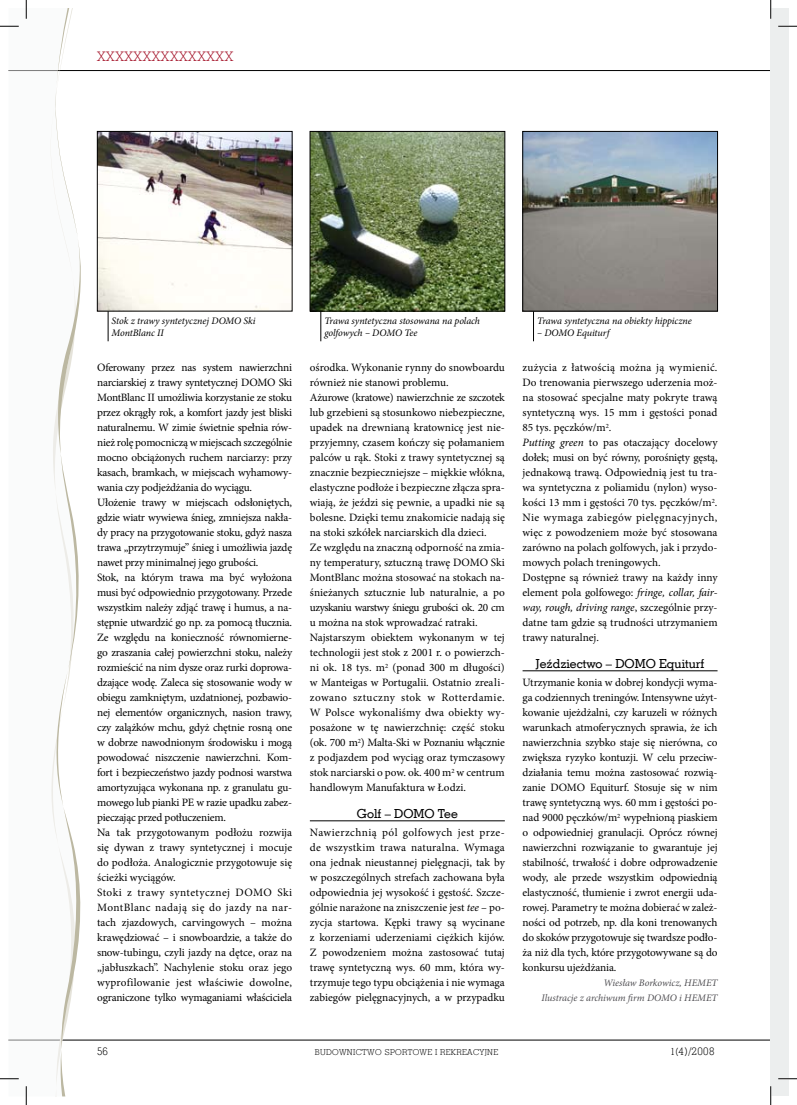
<style>
.page{position:relative;width:797px;height:1105px;background:#fff}
.page>*{position:absolute;margin:0;border:0;box-sizing:border-box;transform-origin:0 0}
.t1{font:13.12px "Geo Slab 703 Lt EU Normal";letter-spacing:.05em;color:#9f061d}
.t2{font:12.5px "Geo Slab 703 Md EU Normal";color:#000}
.t3{font:11.25px/15px "Minion Pro";letter-spacing:-.01em;color:#000}
.t4{font:10.62px "Geo Slab 703 Lt EU Normal";letter-spacing:.04em;color:#000}
.t5{font:italic 10px/12px "Minion Pro";letter-spacing:-.01em;color:#000}
.t6{font:italic 10px/15px "Minion Pro";letter-spacing:-.005em;color:#504f53;text-align:right}
.t7{font:8.12px "Geo Slab 703 Lt EU Normal";letter-spacing:.045em;color:#000}
.s1{font-style:italic}
.s2{font-size:10px}
</style>
<div class="page">
<hr style="left:9px;top:70px;width:761px;height:1px;background:#000">
<hr style="left:9px;top:1040px;width:761px;height:1px;background:#000">
<svg style="left:44px;top:9px;width:46px;height:1087px"></svg>
<hr style="left:310px;top:820px;width:195px;height:1px;background:#000">
<hr style="left:522px;top:670px;width:195px;height:1px;background:#000">
<img style="left:524px;top:133px;width:191px;height:176px">
<div style="left:522px;top:131px;width:195px;height:180px;border:1px solid #000"></div>
<hr style="left:533px;top:311px;width:1px;height:30px;background:#000">
<img style="left:312px;top:133px;width:191px;height:176px">
<div style="left:310px;top:131px;width:195px;height:180px;border:1px solid #000"></div>
<hr style="left:320px;top:311px;width:1px;height:30px;background:#000">
<img style="left:99px;top:133px;width:191px;height:176px">
<div style="left:97px;top:131px;width:195px;height:180px;border:1px solid #000"></div>
<hr style="left:108px;top:311px;width:1px;height:30px;background:#000">
<div style="left:770px;top:9px;width:18px;height:1087px;background:#eceeee"></div>
<svg style="left:0;top:25px;width:19px;height:2px"></svg>
<svg style="left:778px;top:25px;width:19px;height:2px"></svg>
<svg style="left:0;top:1078px;width:19px;height:1px"></svg>
<svg style="left:778px;top:1078px;width:19px;height:1px"></svg>
<svg style="left:25px;top:0;width:2px;height:19px"></svg>
<svg style="left:25px;top:1086px;width:2px;height:19px"></svg>
<svg style="left:770px;top:0;width:1px;height:19px"></svg>
<svg style="left:770px;top:1086px;width:1px;height:19px"></svg>
<p class="t1" style="left:97px;top:48px;width:137px">XXXXXXXXXXXXXXX</p>
<p class="t5" style="left:112px;top:315px;width:145px">Stok z trawy syntetycznej DOMO Ski<br>MontBlanc II</p>
<p class="t5" style="left:324px;top:315px;width:157px">Trawa syntetyczna stosowana na polach golfowych – DOMO Tee</p>
<p class="t5" style="left:537px;top:315px;width:156px">Trawa syntetyczna na obiekty hippiczne</p>
<p class="t5" style="left:537px;top:327px;width:74px">– DOMO Equiturf</p>
<p class="t3" style="left:97px;top:360px;width:196px">Oferowany przez nas system nawierzchni narciarskiej z trawy syntetycznej DOMO Ski MontBlanc II umożliwia korzystanie ze stoku przez okrągły rok, a komfort jazdy jest bliski naturalnemu. W zimie świetnie spełnia rów&shy;nież rolę pomocniczą w miejscach szczególnie mocno obciążonych ruchem narciarzy: przy kasach, bramkach, w miejscach wyhamowy&shy;wania czy podjeżdżania do wyciągu.<br>Ułożenie trawy w miejscach odsłoniętych, gdzie wiatr wywiewa śnieg, zmniejsza nakła&shy;dy pracy na przygotowanie stoku, gdyż nasza trawa „przytrzymuje” śnieg i umożliwia jazdę nawet przy minimalnej jego grubości.<br>Stok, na którym trawa ma być wyłożona musi być odpowiednio przygotowany. Przede wszystkim należy zdjąć trawę i humus, a na&shy;stępnie utwardzić go np. za pomocą tłucznia.<br>Ze względu na konieczność równomierne&shy;go zraszania całej powierzchni stoku, należy rozmieścić na nim dysze oraz rurki doprowa&shy;dzające wodę. Zaleca się stosowanie wody w obiegu zamkniętym, uzdatnionej, pozbawio&shy;nej elementów organicznych, nasion trawy, czy zalążków mchu, gdyż chętnie rosną one w dobrze nawodnionym środowisku i mogą powodować niszczenie nawierzchni. Kom&shy;fort i bezpieczeństwo jazdy podnosi warstwa amortyzująca wykonana np. z granulatu gu&shy;mowego lub pianki PE w razie upadku zabez&shy;pieczając przed potłuczeniem.<br>Na tak przygotowanym podłożu rozwija się dywan z trawy syntetycznej i mocuje do podłoża. Analogicznie przygotowuje się ścieżki wyciągów.<br>Stoki z trawy syntetycznej DOMO Ski MontBlanc nadają się do jazdy na nar&shy;tach zjazdowych, carvingowych – można krawędziować – i snowboardzie, a także do snow-tubingu, czyli jazdy na dętce, oraz na „jabłuszkach”. Nachylenie stoku oraz jego wyprofilowanie jest właściwie dowolne, ograniczone tylko wymaganiami właściciela</p>
<p class="t3" style="left:310px;top:360px;width:196px">ośrodka. Wykonanie rynny do snowboardu również nie stanowi problemu.<br>Ażurowe (kratowe) nawierzchnie ze szczotek lub grzebieni są stosunkowo niebezpieczne, upadek na drewnianą kratownicę jest nie&shy;przyjemny, czasem kończy się połamaniem palców u rąk. Stoki z trawy syntetycznej są znacznie bezpieczniejsze – miękkie włókna, elastyczne podłoże i bezpieczne złącza spra&shy;wiają, że jeździ się pewnie, a upadki nie są bolesne. Dzięki temu znakomicie nadają się na stoki szkółek narciarskich dla dzieci.<br>Ze względu na znaczną odporność na zmia&shy;ny temperatury, sztuczną trawę DOMO Ski MontBlanc można stosować na stokach na&shy;śnieżanych sztucznie lub naturalnie, a po uzyskaniu warstwy śniegu grubości ok. 20 cm u można na stok wprowadzać ratraki.<br>Najstarszym obiektem wykonanym w tej technologii jest stok z 2001 r. o powierzch&shy;ni ok. 18 tys. m<sup>2</sup> (ponad 300 m długości) w Manteigas w Portugalii. Ostatnio zreali&shy;zowano sztuczny stok w Rotterdamie.<br>W Polsce wykonaliśmy dwa obiekty wy&shy;posażone w tę nawierzchnię: część stoku (ok. 700 m<sup>2</sup>) Malta-Ski w Poznaniu włącznie z podjazdem pod wyciąg oraz tymczasowy stok narciarski o pow. ok. 400 m<sup>2</sup> w centrum handlowym Manufaktura w Łodzi.</p>
<p class="t2" style="left:357px;top:805px;width:103px">Golf – DOMO Tee</p>
<p class="t3" style="left:310px;top:825px;width:196px;text-align:justify">Nawierzchnią pól golfowych jest prze&shy;de wszystkim trawa naturalna. Wymaga ona jednak nieustannej pielęgnacji, tak by w poszczególnych strefach zachowana była odpowiednia jej wysokość i gęstość. Szcze&shy;gólnie narażone na zniszczenie jest <span class="s1">tee</span> – po&shy;zycja startowa. Kępki trawy są wycinane z korzeniami uderzeniami ciężkich kijów.<br>Z powodzeniem można zastosować tutaj trawę syntetyczną wys. 60 mm, która wy&shy;trzymuje tego typu obciążenia i nie wymaga zabiegów pielęgnacyjnych, a w przypadku</p>
<p class="t3" style="left:522px;top:360px;width:196px">zużycia z łatwością można ją wymienić.<br>Do trenowania pierwszego uderzenia moż&shy;na stosować specjalne maty pokryte trawą syntetyczną wys. 15 mm i gęstości ponad 85 tys. pęczków/m<sup>2</sup>.<br><span class="s1">Putting green</span> to pas otaczający docelowy dołek; musi on być równy, porośnięty gęstą, jednakową trawą. Odpowiednią jest tu tra&shy;wa syntetyczna z poliamidu (nylon) wyso&shy;kości 13 mm i gęstości 70 tys. pęczków/m<sup>2</sup>.<br>Nie wymaga zabiegów pielęgnacyjnych, więc z powodzeniem może być stosowana zarówno na polach golfowych, jak i przydo&shy;mowych polach treningowych.<br>Dostępne są również trawy na każdy inny element pola golfowego: <span class="s1">fringe, collar, fair&shy;way, rough, driving range</span>, szczególnie przy&shy;datne tam gdzie są trudności utrzymaniem trawy naturalnej.</p>
<p class="t2" style="left:536px;top:655px;width:170px">Jeździectwo – DOMO Equiturf</p>
<p class="t3" style="left:522px;top:675px;width:196px;text-align:justify">Utrzymanie konia w dobrej kondycji wyma&shy;ga codziennych treningów. Intensywne użyt&shy;kowanie ujeżdżalni, czy karuzeli w różnych warunkach atmoferycznych sprawia, że ich nawierzchnia szybko staje się nierówna, co zwiększa ryzyko kontuzji. W celu przeciw&shy;działania temu można zastosować rozwią&shy;zanie DOMO Equiturf. Stosuje się w nim trawę syntetyczną wys. 60 mm i gęstości po&shy;nad 9000 pęczków/m<sup>2</sup> wypełnioną piaskiem o odpowiedniej granulacji. Oprócz równej nawierzchni rozwiązanie to gwarantuje jej stabilność, trwałość i dobre odprowadzenie wody, ale przede wszystkim odpowiednią elastyczność, tłumienie i zwrot energii uda&shy;rowej. Parametry te można dobierać w zależ&shy;ności od potrzeb, np. dla koni trenowanych do skoków przygotowuje się twardsze podło&shy;ża niż dla tych, które przygotowywane są do konkursu ujeżdżania.</p>
<p class="t6" style="left:541px;top:976px;width:178px">Wiesław Borkowicz, HEMET<br>Ilustracje z archiwum firm DOMO i HEMET</p>
<p class="t4" style="left:97px;top:1044px;width:12px">56</p>
<p class="t7" style="left:315px;top:1047px;width:185px">BUDOWNICTWO SPORTOWE I REKREACYJNE</p>
<p class="t4" style="left:670px;top:1044px;width:46px"><span class="s2">1(</span>4)/2008</p>
</div>
